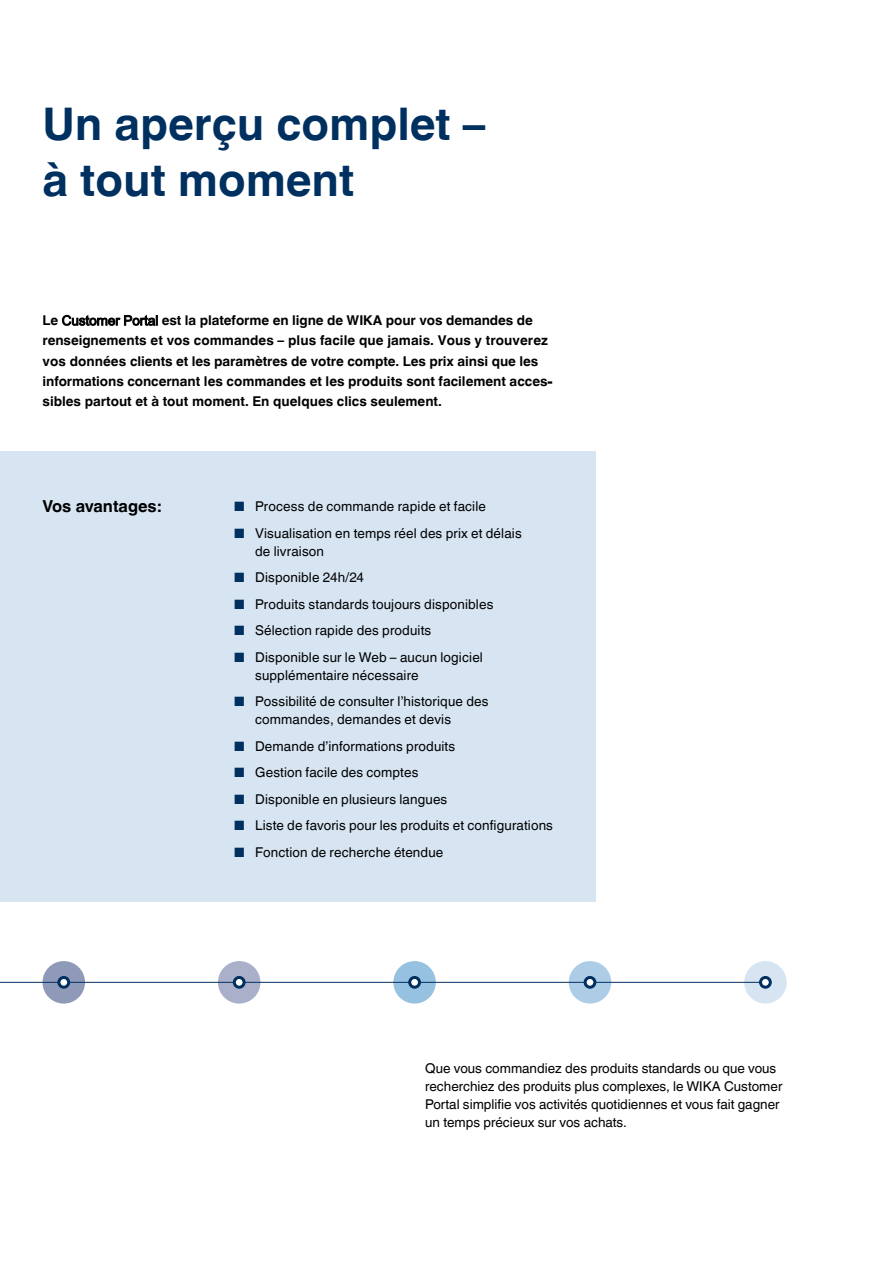
<style>
.page{position:relative;width:893px;height:1263px;background:#fff}
.page>*{position:absolute;margin:0;border:0;box-sizing:border-box;transform-origin:0 0}
.t1{font:700 45px/55.5px "Helvetica World";color:#003060}
.t2{font:700 16.5px "Helvetica World";color:#000}
.t3{font:13.5px/18px "Helvetica World";letter-spacing:.01em;color:#000}
.t4{font:700 13.5px/20.2px "Helvetica World";color:#000}
.s1{font-family:"Arial";font-weight:400}
.s2{color:#003060}
</style>
<div class="page">
<div style="left:0;top:451px;width:595px;height:450px;background:#d7e5f3"></div>
<div style="left:218px;top:961px;width:42px;height:42px;background:#aab0c9;border-radius:50%"></div>
<div style="left:43px;top:961px;width:42px;height:42px;background:#8f99b8;border-radius:50%"></div>
<div style="left:744px;top:961px;width:43px;height:42px;background:#d7e5f3;border-radius:50%"></div>
<div style="left:569px;top:961px;width:42px;height:42px;background:#adcde7;border-radius:50%"></div>
<div style="left:393px;top:961px;width:43px;height:42px;background:#97c1e0;border-radius:50%"></div>
<hr style="left:0;top:982px;width:762px;height:1px;background:#003060">
<div style="left:59px;top:977px;width:10px;height:10px;background:#fff;border-radius:50%"></div>
<div style="left:57px;top:976px;width:13px;height:13px;border:3px solid #003060;border-radius:50%"></div>
<div style="left:234px;top:977px;width:10px;height:10px;background:#fff;border-radius:50%"></div>
<div style="left:233px;top:976px;width:13px;height:13px;border:3px solid #003060;border-radius:50%"></div>
<div style="left:410px;top:977px;width:9px;height:10px;background:#fff;border-radius:50%"></div>
<div style="left:408px;top:976px;width:13px;height:13px;border:3px solid #003060;border-radius:50%"></div>
<div style="left:585px;top:977px;width:10px;height:10px;background:#fff;border-radius:50%"></div>
<div style="left:584px;top:976px;width:12px;height:13px;border:3px solid #003060;border-radius:50%"></div>
<div style="left:760px;top:977px;width:10px;height:10px;background:#fff;border-radius:50%"></div>
<div style="left:759px;top:976px;width:13px;height:13px;border:3px solid #003060;border-radius:50%"></div>
<h1 class="t1" style="left:43px;top:97px;width:444px">Un aperçu complet – à tout moment</h1>
<p class="t4" style="left:43px;top:310px;width:511px">Le <span class="s1">Customer Portal</span> est la plateforme en ligne de WIKA pour vos demandes de renseignements et vos commandes – plus facile que jamais. Vous y trouverez vos données clients et les paramètres de votre compte. Les prix ainsi que les informations concernant les commandes et les produits sont facilement acces&shy;sibles partout et à tout moment. En quelques clics seulement.</p>
<p class="t2" style="left:43px;top:496px;width:120px">Vos avantages:</p>
<p class="t3" style="left:234px;top:498px;width:254px"><span class="s2">■</span> Process de commande rapide et facile</p>
<p class="t3" style="left:255px;top:524px;width:268px;text-indent:-21px"><span class="s2">■</span> Visualisation en temps réel des prix et délais de livraison</p>
<p class="t3" style="left:234px;top:569px;width:132px"><span class="s2">■</span> Disponible 24h/24</p>
<p class="t3" style="left:234px;top:595px;width:261px"><span class="s2">■</span> Produits standards toujours disponibles</p>
<p class="t3" style="left:234px;top:622px;width:199px"><span class="s2">■</span> Sélection rapide des produits</p>
<p class="t3" style="left:255px;top:648px;width:229px;text-indent:-21px"><span class="s2">■</span> Disponible sur le Web – aucun logiciel supplémentaire nécessaire</p>
<p class="t3" style="left:255px;top:693px;width:235px;text-indent:-21px"><span class="s2">■</span> Possibilité de consulter l’historique des commandes, demandes et devis</p>
<p class="t3" style="left:234px;top:737px;width:223px"><span class="s2">■</span> Demande d’informations produits</p>
<p class="t3" style="left:234px;top:764px;width:186px"><span class="s2">■</span> Gestion facile des comptes</p>
<p class="t3" style="left:234px;top:790px;width:215px"><span class="s2">■</span> Disponible en plusieurs langues</p>
<p class="t3" style="left:234px;top:817px;width:321px"><span class="s2">■</span> Liste de favoris pour les produits et configurations</p>
<p class="t3" style="left:234px;top:843px;width:211px"><span class="s2">■</span> Fonction de recherche étendue</p>
<p class="t3" style="left:425px;top:1059px;width:359px">Que vous commandiez des produits standards ou que vous recherchiez des produits plus complexes, le WIKA Customer Portal simplifie vos activités quotidiennes et vous fait gagner un temps précieux sur vos achats.</p>
</div>
